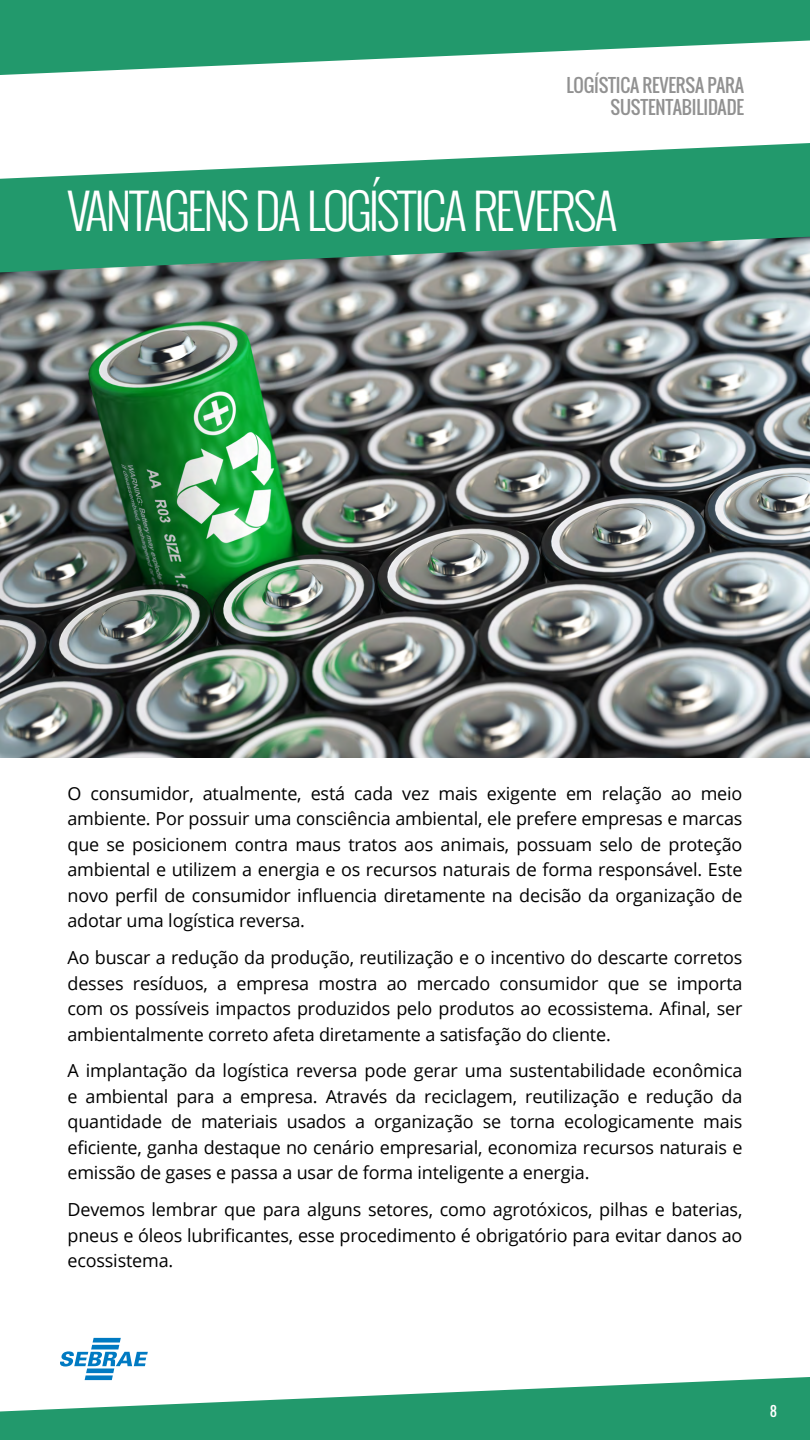
<style>
.page{position:relative;width:810px;height:1440px;background:#fff}
.page>*{position:absolute;margin:0;border:0;box-sizing:border-box;transform-origin:0 0}
.t1{font:300 48.75px "Oswald";letter-spacing:-.05em;color:#fff}
.t2{font:18px/25.5px "Open Sans";letter-spacing:-.01em;color:#000;text-align:justify}
.t3{font:18px/22.5px "Oswald";letter-spacing:-.01em;color:#919191;text-align:right}
.t4{font:13.5px "Oswald";color:#fff}
</style>
<div class="page">
<img style="left:0;top:273px;width:810px;height:485px">
<svg style="left:0;top:0;width:810px;height:75px;fill:#22996c"></svg>
<svg style="left:0;top:1377px;width:810px;height:63px;fill:#22996c"></svg>
<svg style="left:60px;top:1338px;width:88px;height:42px"></svg>
<svg style="left:0;top:143px;width:810px;height:130px;background:#4fa685"></svg>
<p class="t3" style="left:567px;top:74px;width:179px">LOGÍSTICA REVERSA PARA<br>SUSTENTABILIDADE</p>
<h1 class="t1" style="left:68px;top:175px;width:552px">VANTAGENS DA LOGÍSTICA REVERSA</h1>
<p class="t2" style="left:68px;top:780px;width:677px">O consumidor, atualmente, está cada vez mais exigente em relação ao meio ambiente. Por possuir uma consciência ambiental, ele prefere empresas e marcas que se posicionem contra maus tratos aos animais, possuam selo de proteção ambiental e utilizem a energia e os recursos naturais de forma responsável. Este novo perfil de consumidor influencia diretamente na decisão da organização de adotar uma logística reversa.</p>
<p class="t2" style="left:68px;top:944px;width:677px">Ao buscar a redução da produção, reutilização e o incentivo do descarte corretos desses resíduos, a empresa mostra ao mercado consumidor que se importa com os possíveis impactos produzidos pelo produtos ao ecossistema. Afinal, ser ambientalmente correto afeta diretamente a satisfação do cliente.</p>
<p class="t2" style="left:68px;top:1058px;width:676px">A implantação da logística reversa pode gerar uma sustentabilidade econômica e ambiental para a empresa. Através da reciclagem, reutilização e redução da quantidade de materiais usados a organização se torna ecologicamente mais eficiente, ganha destaque no cenário empresarial, economiza recursos naturais e emissão de gases e passa a usar de forma inteligente a energia.</p>
<p class="t2" style="left:68px;top:1196px;width:677px">Devemos lembrar que para alguns setores, como agrotóxicos, pilhas e baterias, pneus e óleos lubrificantes, esse procedimento é obrigatório para evitar danos ao ecossistema.</p>
<p class="t4" style="left:770px;top:1401px;width:8px">8</p>
</div>
